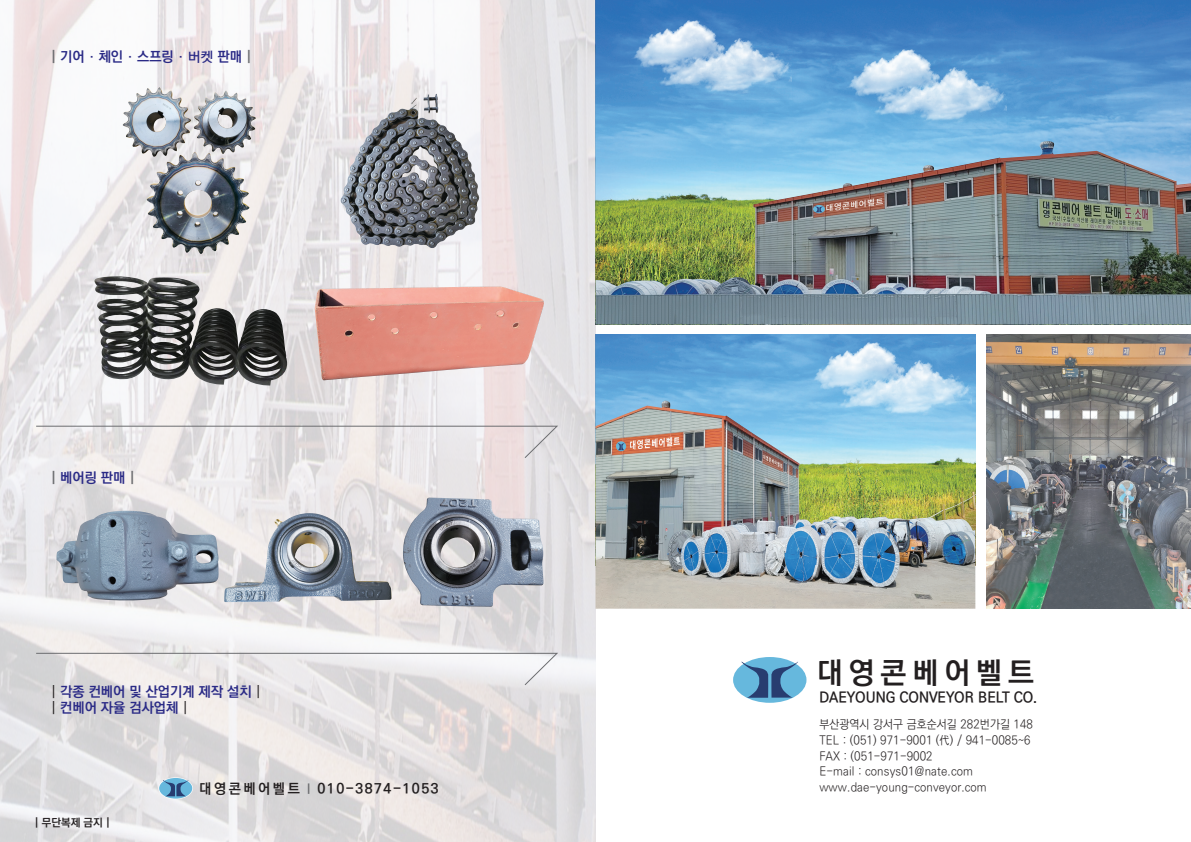
<style>
.page{position:relative;width:1191px;height:842px;background:#fff}
.page>*{position:absolute;margin:0;border:0;box-sizing:border-box;transform-origin:0 0}
.t1{font:700 29.8px "Ko Pub Dotum";letter-spacing:.2em;color:#231f20}
.t2{font:700 14.6px "Ko Pub Dotum";color:#231f20;scale:.95 1}
.t3{font:14px "Ko Pub Dotum PB";color:#2a2a86}
.t4{font:14px "Ko Pub Dotum PB";letter-spacing:.145em;color:#231f20}
.t5{font:12px "Ko Pub Dotum PL";letter-spacing:.01em;color:#231f20;scale:.95 1}
.t6{font:11px "Ko Pub Dotum PB";color:#231f20}
.s1{color:#6c6d70}
.s2{font-family:"YDIYGO330"}
.s3{font-family:"Ko Pub Dotum PM";color:#231f20}
</style>
<div class="page">
<img style="left:595px;top:0;width:596px;height:141px">
<img style="left:595px;top:334px;width:380px;height:66px">
<img style="left:628px;top:13px;width:163px;height:86px">
<img style="left:808px;top:336px;width:163px;height:64px">
<img style="left:843px;top:43px;width:163px;height:86px">
<img style="left:0;top:0;width:595px;height:842px">
<img style="left:595px;top:400px;width:380px;height:209px">
<img style="left:986px;top:334px;width:205px;height:275px">
<svg style="left:731px;top:656px;width:77px;height:48px"></svg>
<div style="left:733px;top:657px;width:73px;height:46px;background:#66b8dd;border-radius:50%"></div>
<svg style="left:741px;top:662px;width:57px;height:36px"></svg>
<img style="left:595px;top:141px;width:596px;height:184px">
<svg style="left:158px;top:777px;width:35px;height:22px"></svg>
<svg style="left:159px;top:778px;width:33px;height:21px"></svg>
<svg style="left:163px;top:780px;width:25px;height:16px"></svg>
<img style="left:123px;top:87px;width:68px;height:70px">
<img style="left:340px;top:94px;width:140px;height:154px">
<img style="left:314px;top:287px;width:231px;height:93px">
<img style="left:94px;top:276px;width:149px;height:109px">
<img style="left:56px;top:511px;width:163px;height:90px">
<img style="left:224px;top:513px;width:168px;height:89px">
<img style="left:403px;top:497px;width:140px;height:110px">
<svg style="left:35px;top:425px;width:524px;height:34px;background:#e5e1e2"></svg>
<svg style="left:35px;top:652px;width:524px;height:34px"></svg>
<img style="left:235px;top:309px;width:56px;height:77px">
<p class="t3" style="left:51px;top:50px;width:202px"><span class="s1">|</span> 기어<span class="s2">·</span>체인<span class="s2">·</span>스프링<span class="s2">·버켓</span> 판매 <span class="s1">|</span></p>
<p class="t3" style="left:51px;top:471px;width:86px"><span class="s1">|</span> 베어링 판매 <span class="s1">|</span></p>
<p class="t3" style="left:51px;top:684px;width:212px"><span class="s3">|</span> 각종 컨베어 및 산업기계 제작 설치 <span class="s3">|</span></p>
<p class="t3" style="left:51px;top:701px;width:138px"><span class="s3">|</span> 컨베어 자율 검사업체 <span class="s3">|</span></p>
<p class="t1" style="left:816px;top:657px;width:219px">대영콘베어벨트</p>
<p class="t2" style="left:819px;top:690px;width:231px">DAEYOUNG CONVEYOR BELT CO.</p>
<p class="t5" style="left:819px;top:718px;width:226px">부산광역시 강서구 금호순서길 282번가길 148</p>
<p class="t5" style="left:819px;top:734px;width:224px">TEL : (051) 971-9001 (代) / 941-0085~6</p>
<p class="t5" style="left:819px;top:750px;width:121px">FAX : (051-971-9002</p>
<p class="t5" style="left:819px;top:766px;width:164px">E-mail : consys01@nate.com</p>
<p class="t6" style="left:34px;top:817px;width:77px">| 무단복제 금지 |</p>
<p class="t4" style="left:199px;top:781px;width:241px">대영콘베어벨트<span class="s1">Ⅰ</span>010-3874-1053</p>
<p class="t5" style="left:819px;top:782px;width:178px">www.dae-young-conveyor.com</p>
</div>
